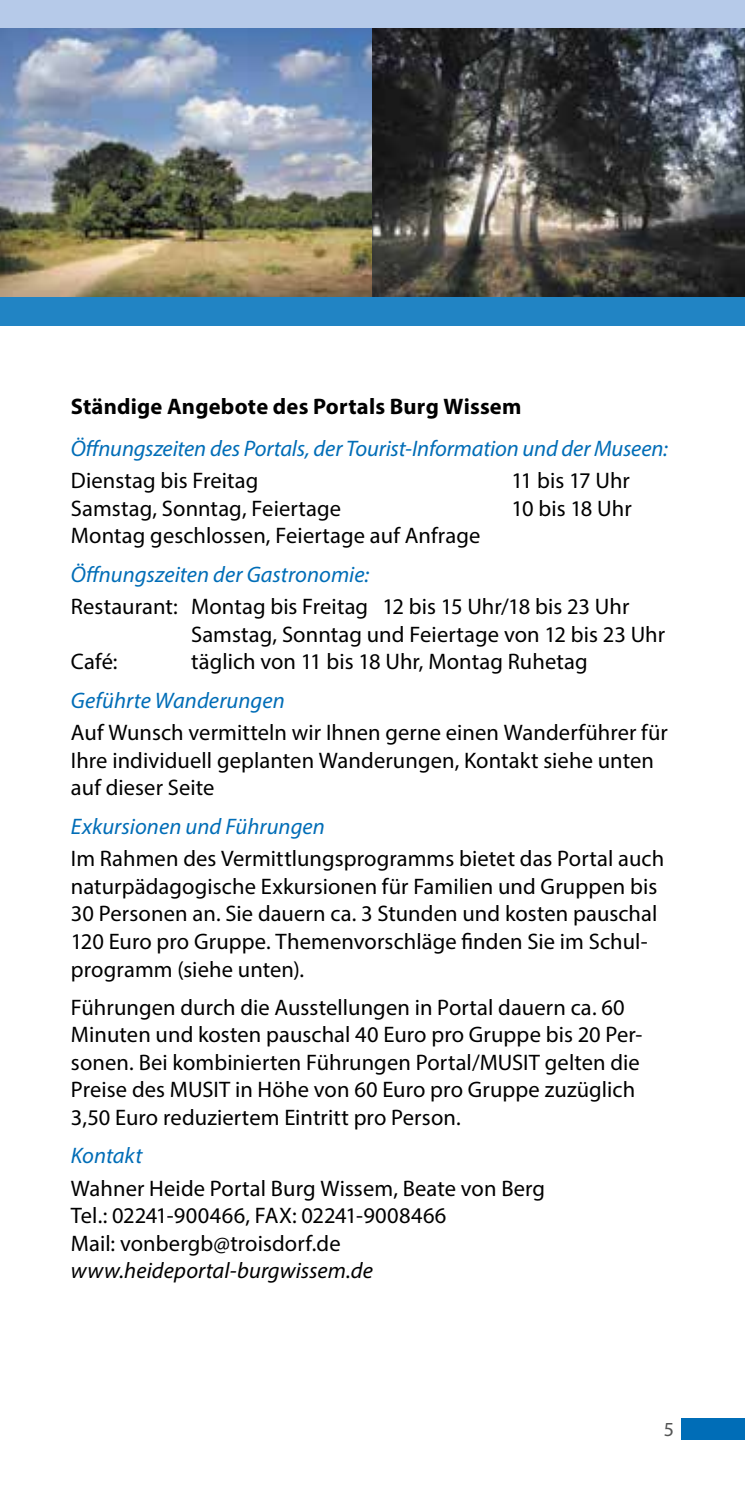
<style>
.page{position:relative;width:745px;height:1489px;background:#fff}
.page>*{position:absolute;margin:0;border:0;box-sizing:border-box;transform-origin:0 0}
.t1{font:22.5px/27.5px "Myriad Pro";letter-spacing:.005em;color:#000}
.t2{font:italic 22.5px "Myriad Pro";color:#006db7}
.t3{font:700 22.5px "Myriad Pro";letter-spacing:.01em;color:#000}
.t4{font:italic 22.5px "Myriad Pro";letter-spacing:.005em;color:#000}
.t5{font:20px "Myriad Pro";color:#535454}
</style>
<div class="page">
<div style="left:681px;top:1418px;width:63px;height:21px;background:#006db7"></div>
<div style="left:0;top:0;width:744px;height:28px;background:#b6cae9"></div>
<img style="left:0;top:28px;width:372px;height:270px">
<img style="left:372px;top:28px;width:372px;height:270px">
<div style="left:0;top:298px;width:744px;height:28px;background:#2184c4"></div>
<p class="t3" style="left:71px;top:391px;width:452px">Ständige Angebote des Portals Burg Wissem</p>
<p class="t2" style="left:71px;top:434px;width:598px">Öfnungszeiten des Portals, der Tourist-Information und der Museen:</p>
<p class="t1" style="left:71px;top:467px;width:189px">Dienstag bis Freitag</p>
<p class="t1" style="left:511px;top:467px;width:120px">11 bis 17 Uhr</p>
<p class="t1" style="left:71px;top:494px;width:271px">Samstag, Sonntag, Feiertage</p>
<p class="t1" style="left:511px;top:494px;width:122px">10 bis 18 Uhr</p>
<p class="t1" style="left:71px;top:522px;width:410px">Montag geschlossen, Feiertage auf Anfrage</p>
<p class="t2" style="left:71px;top:560px;width:299px">Öfnungszeiten der Gastronomie:</p>
<p class="t1" style="left:71px;top:592px;width:559px">Restaurant: Montag bis Freitag 12 bis 15 Uhr/18 bis 23 Uhr</p>
<p class="t1" style="left:191px;top:620px;width:475px">Samstag, Sonntag und Feiertage von 12 bis 23 Uhr</p>
<p class="t1" style="left:71px;top:647px;width:48px">Café:</p>
<p class="t1" style="left:191px;top:647px;width:398px">täglich von 11 bis 18 Uhr, Montag Ruhetag</p>
<p class="t2" style="left:71px;top:686px;width:215px">Geführte Wanderungen</p>
<p class="t1" style="left:71px;top:718px;width:598px">Auf Wunsch vermitteln wir Ihnen gerne einen Wanderführer für<br>Ihre individuell geplanten Wanderungen, Kontakt siehe unten auf dieser Seite</p>
<p class="t2" style="left:71px;top:812px;width:255px">Exkursionen und Führungen</p>
<p class="t1" style="left:71px;top:844px;width:594px">Im Rahmen des Vermittlungsprogramms bietet das Portal auch naturpädagogische Exkursionen für Familien und Gruppen bis 30 Personen an. Sie dauern ca. 3 Stunden und kosten pauschal 120 Euro pro Gruppe. Themenvorschläge fnden Sie im Schul&shy;programm (siehe unten).</p>
<p class="t1" style="left:71px;top:992px;width:572px">Führungen durch die Ausstellungen in Portal dauern ca. 60<br>Minuten und kosten pauschal 40 Euro pro Gruppe bis 20 Per&shy;sonen. Bei kombinierten Führungen Portal/MUSIT gelten die Preise des MUSIT in Höhe von 60 Euro pro Gruppe zuzüglich 3,50 Euro reduziertem Eintritt pro Person.</p>
<p class="t2" style="left:71px;top:1141px;width:73px">Kontakt</p>
<p class="t1" style="left:71px;top:1173px;width:475px">Wahner Heide Portal Burg Wissem, Beate von Berg<br>Tel.: 02241-900466, FAX: 02241-9008466<br>Mail: vonbergb@troisdorf.de</p>
<p class="t4" style="left:71px;top:1256px;width:303px">www.heideportal-burgwissem.de</p>
<p class="t5" style="left:663px;top:1417px;width:12px">5</p>
</div>
